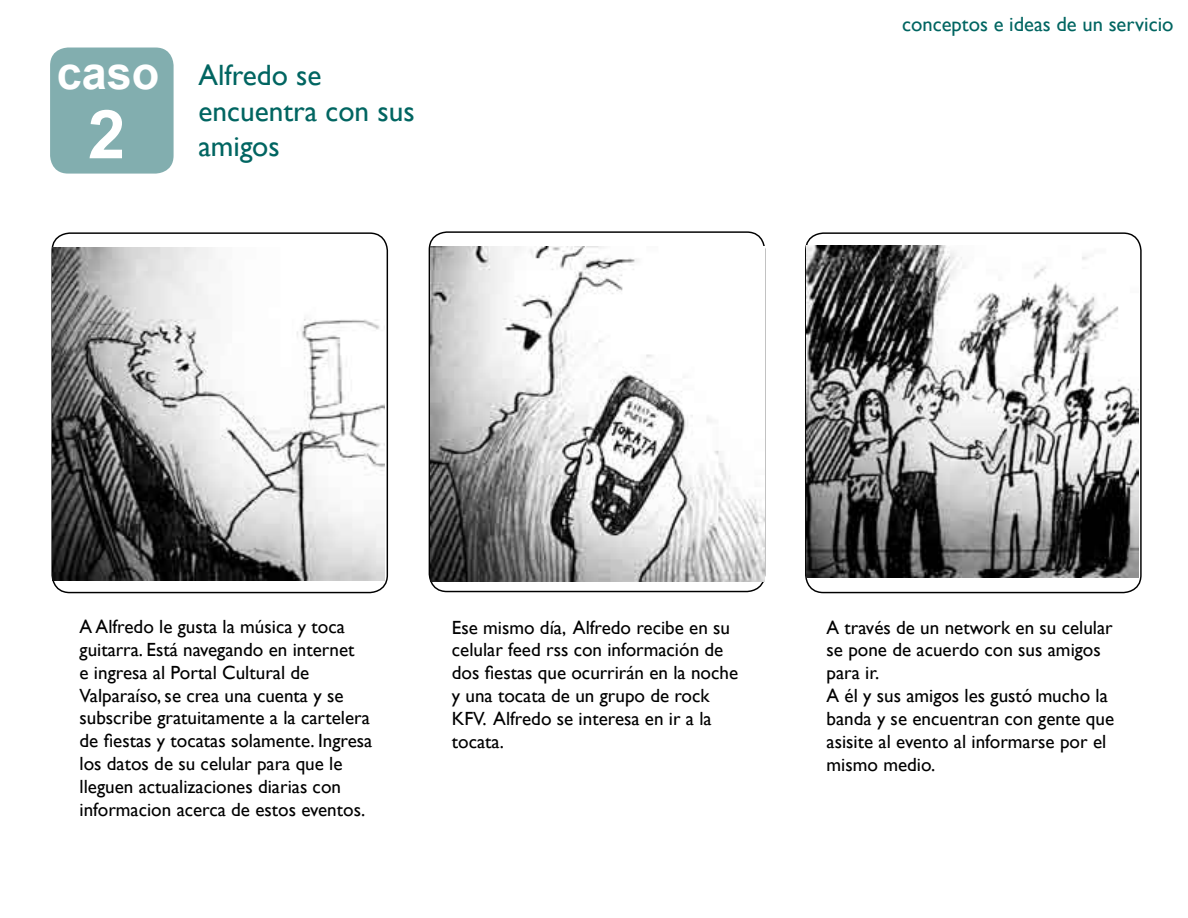
<style>
.page{position:relative;width:1188px;height:918px;background:#fff}
.page>*{position:absolute;margin:0;border:0;box-sizing:border-box;transform-origin:0 0}
.t1{font:700 67.5px "Arial";color:#fff}
.t2{font:700 45px "Arial";color:#fff}
.t3{font:29.4px/35.2px "Gill Sans";color:#006561}
.t4{font:20.55px "Gill Sans";color:#006561}
.t5{font:19.05px/23px "Gill Sans";color:#000}
</style>
<div class="page">
<img style="left:52px;top:248px;width:333px;height:332px">
<img style="left:431px;top:247px;width:334px;height:334px">
<img style="left:806px;top:245px;width:333px;height:333px">
<div style="left:50px;top:48px;width:124px;height:126px;background:#82aeaf;border-radius:18px"></div>
<h2 class="t2" style="left:57px;top:44px;width:104px">caso</h2>
<h1 class="t1" style="left:88px;top:90px;width:39px">2</h1>
<h3 class="t3" style="left:198px;top:59px;width:218px">Alfredo se encuentra con sus</h3>
<h3 class="t3" style="left:198px;top:129px;width:83px">amigos</h3>
<p class="t4" style="left:902px;top:12px;width:273px">conceptos e ideas de un servicio</p>
<p class="t5" style="left:80px;top:615px;width:294px">A Alfredo le gusta la música y toca guitarra. Está navegando en internet<br>e ingresa al Portal Cultural de Valparaíso, se crea una cuenta y se subscribe gratuitamente a la cartelera de fiestas y tocatas solamente. Ingresa los datos de su celular para que le lleguen actualizaciones diarias con informacion acerca de estos eventos.</p>
<p class="t5" style="left:452px;top:616px;width:288px">Ese mismo día, Alfredo recibe en su celular feed rss con información de dos fiestas que ocurrirán en la noche y una tocata de un grupo de rock<br>KFV. Alfredo se interesa en ir a la tocata.</p>
<p class="t5" style="left:827px;top:616px;width:289px">A través de un network en su celular se pone de acuerdo con sus amigos para ir.<br>A él y sus amigos les gustó mucho la banda y se encuentran con gente que asisite al evento al informarse por el mismo medio.</p>
</div>
